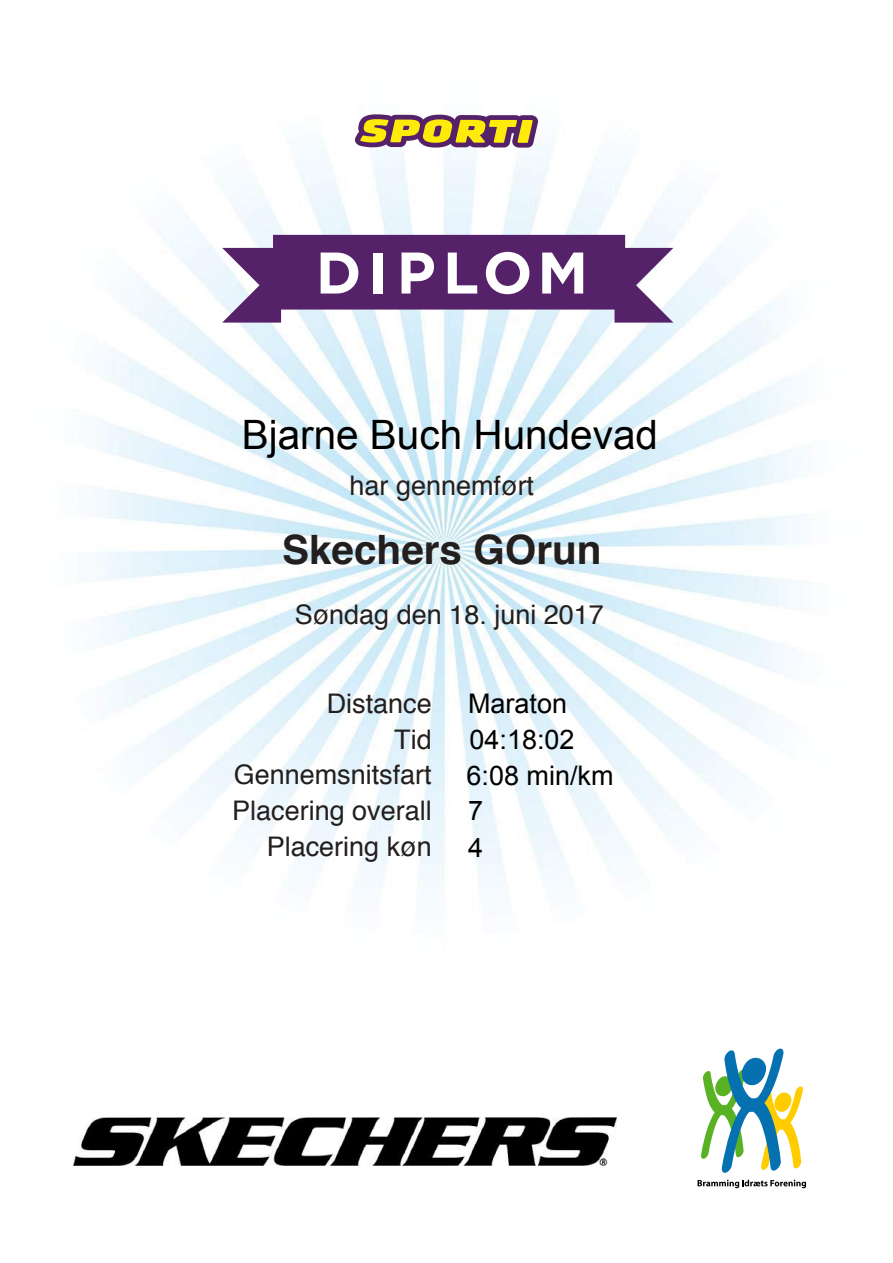
<style>
.page{position:relative;width:893px;height:1263px;background:#fff}
.page>*{position:absolute;margin:0;border:0;box-sizing:border-box;transform-origin:0 0}
.t1{font:700 58.5px "Gotham";letter-spacing:.12em;color:#fff}
.t2{font:40.5px "Arial";color:#000}
.t3{font:700 40.5px "Helvetica";color:#241f1f}
.t4{font:27px/36px "Helvetica";color:#241f1f;text-align:right}
.t5{font:27px/37.5px "Arial";color:#000}
</style>
<div class="page">
<img style="left:73px;top:121px;width:733px;height:1068px">
<svg style="left:355px;top:114px;width:183px;height:34px;background:#ae8e55"></svg>
<svg style="left:222px;top:235px;width:451px;height:88px;background:#764f87"></svg>
<svg style="left:698px;top:1180px;width:108px;height:8px"></svg>
<svg style="left:701px;top:1033px;width:102px;height:140px"></svg>
<img style="left:74px;top:1117px;width:543px;height:49px">
<h1 class="t1" style="left:316px;top:239px;width:274px">DIPLOM</h1>
<h2 class="t2" style="left:242px;top:413px;width:418px">Bjarne Buch Hundevad</h2>
<p class="t4" style="left:350px;top:468px;width:186px">har gennemført</p>
<h2 class="t3" style="left:282px;top:517px;width:321px">Skechers GOrun</h2>
<p class="t4" style="left:295px;top:597px;width:311px">Søndag den 18. juni 2017</p>
<p class="t4" style="left:232px;top:686px;width:201px">Distance<br>Tid<br>Gennemsnitsfart<br>Placering overall<br>Placering køn</p>
<p class="t5" style="left:468px;top:685px;width:101px">Maraton</p>
<p class="t5" style="left:466px;top:722px;width:148px;line-height:36px">04:18:02<br>6:08 min/km</p>
<p class="t5" style="left:468px;top:791px;width:17px">7<br>4</p>
</div>
